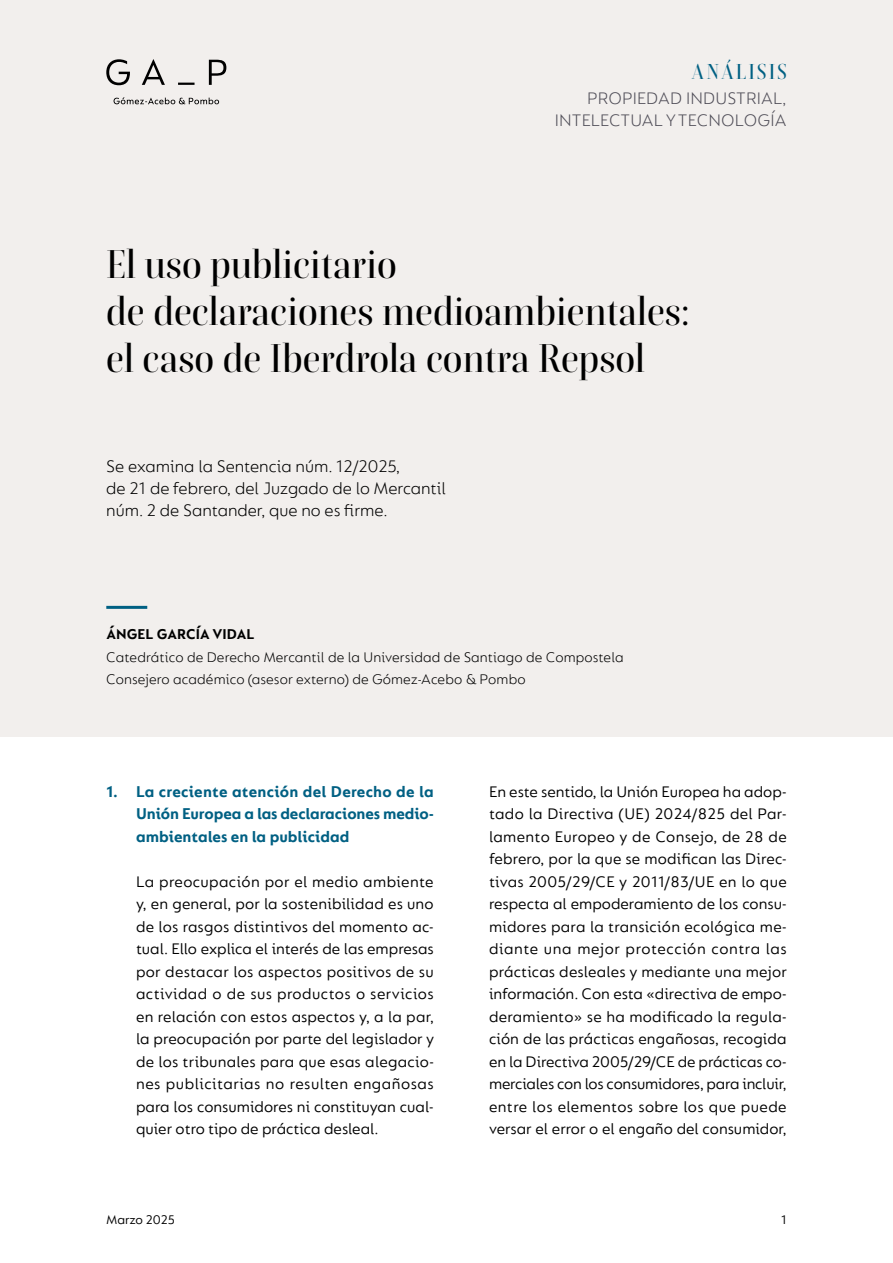
<style>
.page{position:relative;width:893px;height:1263px;background:#fff}
.page>*{position:absolute;margin:0;border:0;box-sizing:border-box;transform-origin:0 0}
.t1{font:500 39px/46.8px "Boska";color:#000}
.t2{font:500 21px "Boska";letter-spacing:.1em;color:#006083}
.t3{font:300 18px/21.6px "FS Lucas";color:#000}
.t4{font:300 18px/21.6px "FS Lucas";letter-spacing:.01em;color:#504e58;text-align:right}
.t5{font:16.5px/22.5px "FS Lucas";color:#000;text-align:justify}
.t6{font:700 16.5px/22.5px "FS Lucas";letter-spacing:-.005em;color:#006083;text-align:justify}
.t7{font:300 15px/22.5px "FS Lucas";letter-spacing:.01em;color:#000}
.t8{font:700 15px "FS Lucas";letter-spacing:.01em;color:#000}
.t9{font:13.5px "FS Lucas";letter-spacing:-.005em;color:#000}
</style>
<div class="page">
<div style="left:0;top:0;width:893px;height:736px;background:#f2efed"></div>
<hr style="left:106px;top:606px;width:41px;height:3px;background:#006083">
<svg style="left:106px;top:59px;width:120px;height:45px"></svg>
<p class="t2" style="left:692px;top:59px;width:97px">ANÁLISIS</p>
<p class="t4" style="left:555px;top:87px;width:234px">PROPIEDAD INDUSTRIAL,<br>INTELECTUAL Y TECNOLOGÍA</p>
<h1 class="t1" style="left:106px;top:241px;width:585px">El uso publicitario<br>de declaraciones medioambientales: el caso de Iberdrola contra Repsol</h1>
<p class="t3" style="left:106px;top:455px;width:341px">Se examina la Sentencia núm. 12/2025,<br>de 21 de febrero, del Juzgado de lo Mercantil núm. 2 de Santander, que no es firme.</p>
<p class="t8" style="left:106px;top:625px;width:150px">ÁNGEL GARCÍA VIDAL</p>
<p class="t7" style="left:106px;top:645px;width:519px">Catedrático de Derecho Mercantil de la Universidad de Santiago de Compostela<br>Consejero académico (asesor externo) de Gómez-Acebo &amp; Pombo</p>
<p class="t6" style="left:136px;top:780px;width:299px;text-indent:-30px">1. La creciente atención del Derecho de la Unión Europea a las declaraciones medio&shy;ambientales en la publicidad</p>
<p class="t5" style="left:136px;top:870px;width:300px">La preocupación por el medio ambiente y, en general, por la sostenibilidad es uno de los rasgos distintivos del momento ac&shy;tual. Ello explica el interés de las empresas por destacar los aspectos positivos de su actividad o de sus productos o servicios en relación con estos aspectos y, a la par, la preocupación por parte del legislador y de los tribunales para que esas alegacio&shy;nes publicitarias no resulten engañosas para los consumidores ni constituyan cual&shy;quier otro tipo de práctica desleal.</p>
<p class="t5" style="left:489px;top:780px;width:299px">En este sentido, la Unión Europea ha adop&shy;tado la Directiva (UE) 2024/825 del Par&shy;lamento Europeo y de Consejo, de 28 de febrero, por la que se modifican las Direc&shy;tivas 2005/29/CE y 2011/83/UE en lo que respecta al empoderamiento de los consu&shy;midores para la transición ecológica me&shy;diante una mejor protección contra las prácticas desleales y mediante una mejor información. Con esta «directiva de empo&shy;deramiento» se ha modificado la regula&shy;ción de las prácticas engañosas, recogida en la Directiva 2005/29/CE de prácticas co&shy;merciales con los consumidores, para incluir, entre los elementos sobre los que puede versar el error o el engaño del consumidor,</p>
<p class="t9" style="left:106px;top:1212px;width:70px">Marzo 2025</p>
<p class="t9" style="left:781px;top:1212px;width:7px">1</p>
</div>
